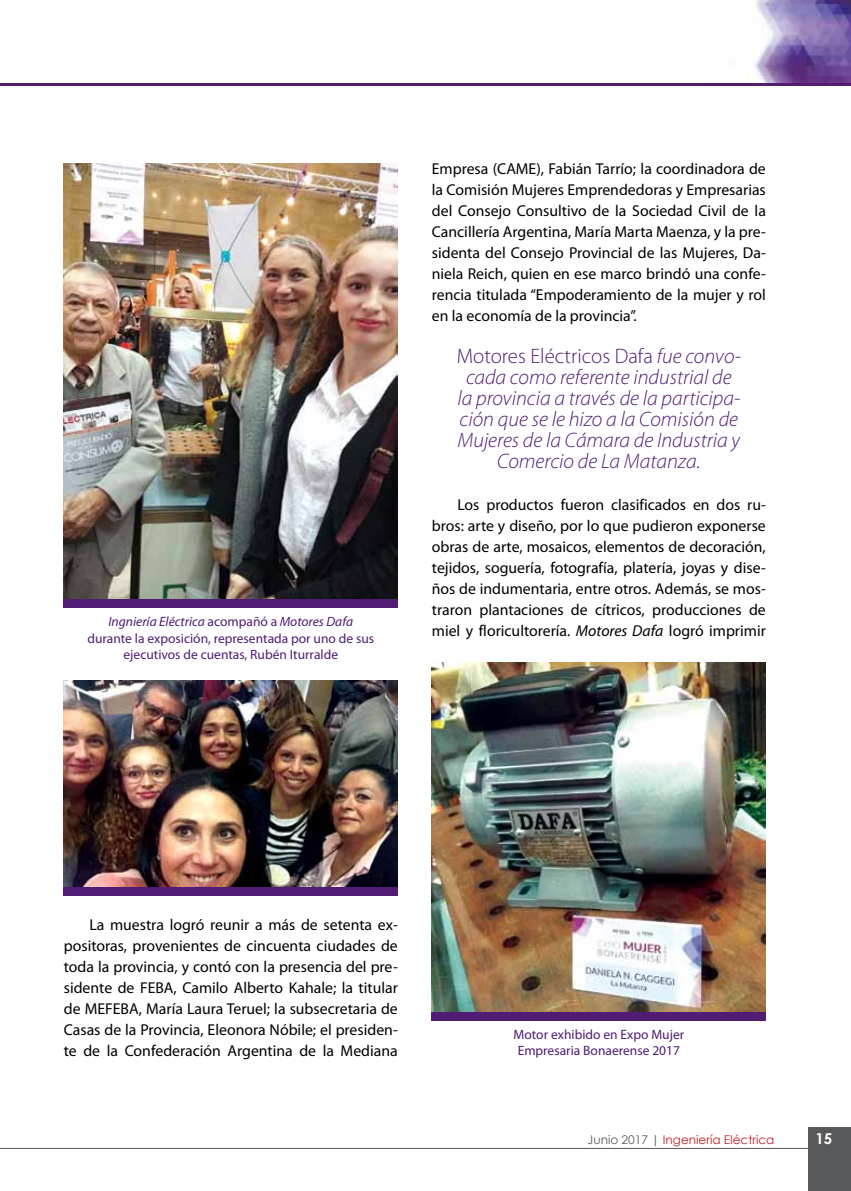
<style>
.page{position:relative;width:851px;height:1191px;background:#fff}
.page>*{position:absolute;margin:0;border:0;box-sizing:border-box;transform-origin:0 0}
.t1{font:italic 300 21px/21px "Myriad Pro";color:#511c74;text-align:center}
.t2{font:15.75px/21px "Myriad Pro";color:#000;text-align:justify}
.t3{font:700 15px "Century Gothic";color:#fff}
.t4{font:13.5px/16.2px "Myriad Pro";color:#511c74;text-align:center}
.t5{font:12px "Century Gothic";color:#c61d23}
.s1{font-style:italic}
.s2{font-style:normal}
.s3{color:#58595b}
</style>
<div class="page">
<hr style="left:0;top:1148px;width:850px;height:1px;background:#58595b">
<div style="left:808px;top:1127px;width:42px;height:64px;background:#58595b"></div>
<img style="left:755px;top:0;width:95px;height:83px">
<hr style="left:0;top:83px;width:850px;height:2px;background:#511c74">
<img style="left:432px;top:662px;width:333px;height:349px">
<div style="left:432px;top:1011px;width:333px;height:9px;background:#511c74"></div>
<img style="left:64px;top:680px;width:334px;height:207px">
<div style="left:64px;top:887px;width:334px;height:9px;background:#511c74"></div>
<img style="left:64px;top:164px;width:334px;height:435px">
<div style="left:64px;top:599px;width:334px;height:9px;background:#511c74"></div>
<p class="t4" style="left:87px;top:614px;width:288px"><span class="s1">Ingniería Eléctrica</span> acompañó a <span class="s1">Motores Dafa </span>durante la exposición, representada por uno de sus ejecutivos de cuentas, Rubén Iturralde</p>
<p class="t2" style="left:432px;top:159px;width:335px">Empresa (CAME), Fabián Tarrío; la coordinadora de la Comisión Mujeres Emprendedoras y Empresarias del Consejo Consultivo de la Sociedad Civil de la Cancillería Argentina, María Marta Maenza, y la pre&shy;sidenta del Consejo Provincial de las Mujeres, Da&shy;niela Reich, quien en ese marco brindó una confe&shy;rencia titulada “Empoderamiento de la mujer y rol en la economía de la provincia”.</p>
<h1 class="t1" style="left:456px;top:346px;width:286px"><span class="s2">Motores Eléctricos Dafa</span> fue convo&shy;cada como referente industrial de la provincia a través de la participa&shy;ción que se le hizo a la Comisión de Mujeres de la Cámara de Industria y Comercio de La Matanza.</h1>
<p class="t2" style="left:432px;top:495px;width:335px;text-indent:26px">Los productos fueron clasificados en dos ru&shy;bros: arte y diseño, por lo que pudieron exponerse obras de arte, mosaicos, elementos de decoración, tejidos, soguería, fotografía, platería, joyas y dise&shy;ños de indumentaria, entre otros. Además, se mos&shy;traron plantaciones de cítricos, producciones de miel y floricultorería. <span class="s1">Motores Dafa</span> logró imprimir</p>
<p class="t2" style="left:64px;top:915px;width:335px;text-indent:25px">La muestra logró reunir a más de setenta ex&shy;positoras, provenientes de cincuenta ciudades de toda la provincia, y contó con la presencia del pre&shy;sidente de FEBA, Camilo Alberto Kahale; la titular de MEFEBA, María Laura Teruel; la subsecretaria de Casas de la Provincia, Eleonora Nóbile; el presiden&shy;te de la Confederación Argentina de la Mediana</p>
<p class="t4" style="left:513px;top:1026px;width:172px">Motor exhibido en Expo Mujer<br>Empresaria Bonaerense 2017</p>
<p class="t5" style="left:587px;top:1131px;width:188px"><span class="s3">Junio 2017 |</span> Ingeniería Eléctrica</p>
<p class="t3" style="left:815px;top:1127px;width:18px">15</p>
</div>
